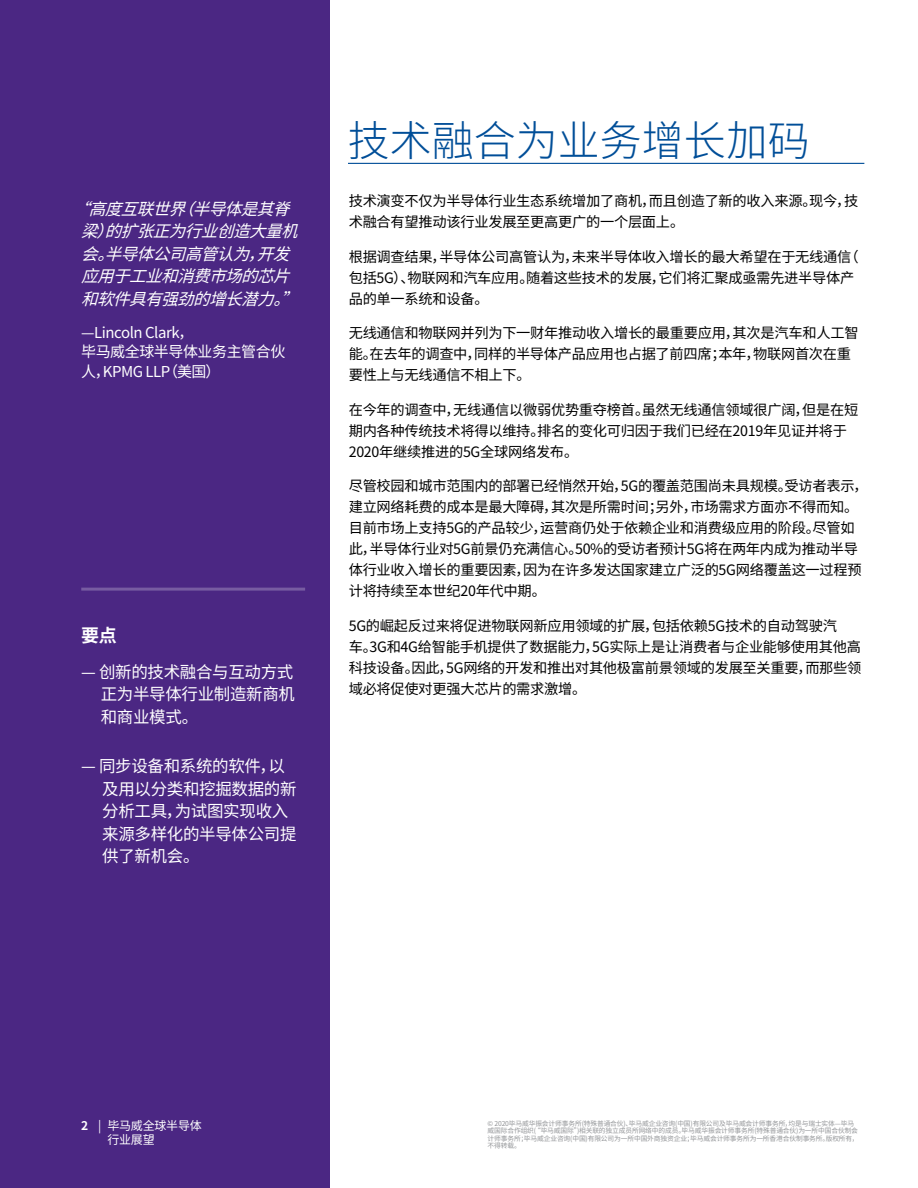
<style>
.page{position:relative;width:918px;height:1188px;background:#fff}
.page>*{position:absolute;margin:0;border:0;box-sizing:border-box;transform-origin:0 0}
.t1{font:300 42px "Noto Sans CJ Ksc";color:#004e98}
.t2{font:700 18px "Noto Sans CJ Ksc";color:#fff}
.t3{font:16.5px/22.5px "Noto Sans CJ Ksc";letter-spacing:-.02em;color:#fff;text-align:justify}
.t4{font:italic 16.5px/22.5px "Noto Sans CJ Ksc";color:#fff;text-align:center}
.t5{font:15px/19.5px "Noto Sans CJ Ksc";letter-spacing:-.03em;color:#fff}
.t6{font:14.25px/21px "Noto Sans CJ Ksc";letter-spacing:-.02em;color:#000}
.t7{font:12px/13.5px "Noto Sans CJ Ksc";letter-spacing:-.02em;color:#fff}
.t8{font:700 12px "Noto Sans CJ Ksc";color:#fff}
.t9{font:6.75px/7.5px "Noto Sans CJ Ksc";letter-spacing:-.02em;color:#939598}
</style>
<div class="page">
<div style="left:0;top:0;width:330px;height:1188px;background:#4b2783"></div>
<hr style="left:348px;top:163px;width:516px;height:1px;background:#004e98">
<hr style="left:81px;top:588px;width:224px;height:3px;background:#fff">
<p class="t4" style="left:73px;top:198px;width:238px">“高度互联世界（半导体是其脊梁）的扩张正为行业创造大量机会。半导体公司高管认为，开发应用于工业和消费市场的芯片和软件具有强劲的增长潜力。”</p>
<p class="t5" style="left:81px;top:323px;width:206px">—Lincoln Clark，<br>毕马威全球半导体业务主管合伙人，KPMG LLP（美国）</p>
<p class="t2" style="left:81px;top:625px;width:37px">要点</p>
<p class="t3" style="left:101px;top:661px;width:196px;text-indent:-20px">— 创新的技术融合与互动方式正为半导体行业制造新商机和商业模式。</p>
<p class="t3" style="left:102px;top:755px;width:196px;text-align:left;text-indent:-21px">— 同步设备和系统的软件，以及用以分类和挖掘数据的新分析工具，为试图实现收入来源多样化的半导体公司提供了新机会。</p>
<h1 class="t1" style="left:348px;top:117px;width:463px">技术融合为业务增长加码</h1>
<p class="t6" style="left:349px;top:191px;width:511px">技术演变不仅为半导体行业生态系统增加了商机，而且创造了新的收入来源。现今，技术融合有望推动该行业发展至更高更广的一个层面上。</p>
<p class="t6" style="left:349px;top:246px;width:512px">根据调查结果，半导体公司高管认为，未来半导体收入增长的最大希望在于无线通信（包括5G）、物联网和汽车应用。随着这些技术的发展，它们将汇聚成亟需先进半导体产品的单一系统和设备。</p>
<p class="t6" style="left:349px;top:323px;width:511px">无线通信和物联网并列为下一财年推动收入增长的最重要应用，其次是汽车和人工智能。在去年的调查中，同样的半导体产品应用也占据了前四席；本年，物联网首次在重要性上与无线通信不相上下。</p>
<p class="t6" style="left:349px;top:399px;width:511px">在今年的调查中，无线通信以微弱优势重夺榜首。虽然无线通信领域很广阔，但是在短期内各种传统技术将得以维持。排名的变化可归因于我们已经在2019年见证并将于<br>2020年继续推进的5G全球网络发布。</p>
<p class="t6" style="left:349px;top:476px;width:520px">尽管校园和城市范围内的部署已经悄然开始，5G的覆盖范围尚未具规模。受访者表示，建立网络耗费的成本是最大障碍，其次是所需时间；另外，市场需求方面亦不得而知。目前市场上支持5G的产品较少，运营商仍处于依赖企业和消费级应用的阶段。尽管如此，半导体行业对5G前景仍充满信心。50%的受访者预计5G将在两年内成为推动半导体行业收入增长的重要因素，因为在许多发达国家建立广泛的5G网络覆盖这一过程预计将持续至本世纪20年代中期。</p>
<p class="t6" style="left:349px;top:615px;width:514px">5G的崛起反过来将促进物联网新应用领域的扩展，包括依赖5G技术的自动驾驶汽<br>车。3G和4G给智能手机提供了数据能力，5G实际上是让消费者与企业能够使用其他高科技设备。因此，5G网络的开发和推出对其他极富前景领域的发展至关重要，而那些领域必将促使对更强大芯片的需求激增。</p>
<p class="t8" style="left:81px;top:1119px;width:9px">2</p>
<p class="t7" style="left:107px;top:1119px;width:96px;text-indent:-9px">| 毕马威全球半导体行业展望</p>
<p class="t9" style="left:488px;top:1120px;width:372px">© 2020毕马威华振会计师事务所(特殊普通合伙)、毕马威企业咨询(中国)有限公司及毕马威会计师事务所，均是与瑞士实体—毕马威国际合作组织( “毕马威国际”)相关联的独立成员所网络中的成员。毕马威华振会计师事务所(特殊普通合伙)为一所中国合伙制会计师事务所；毕马威企业咨询(中国)有限公司为一所中国外商独资企业；毕马威会计师事务所为一所香港合伙制事务所。版权所有，不得转载。</p>
</div>
